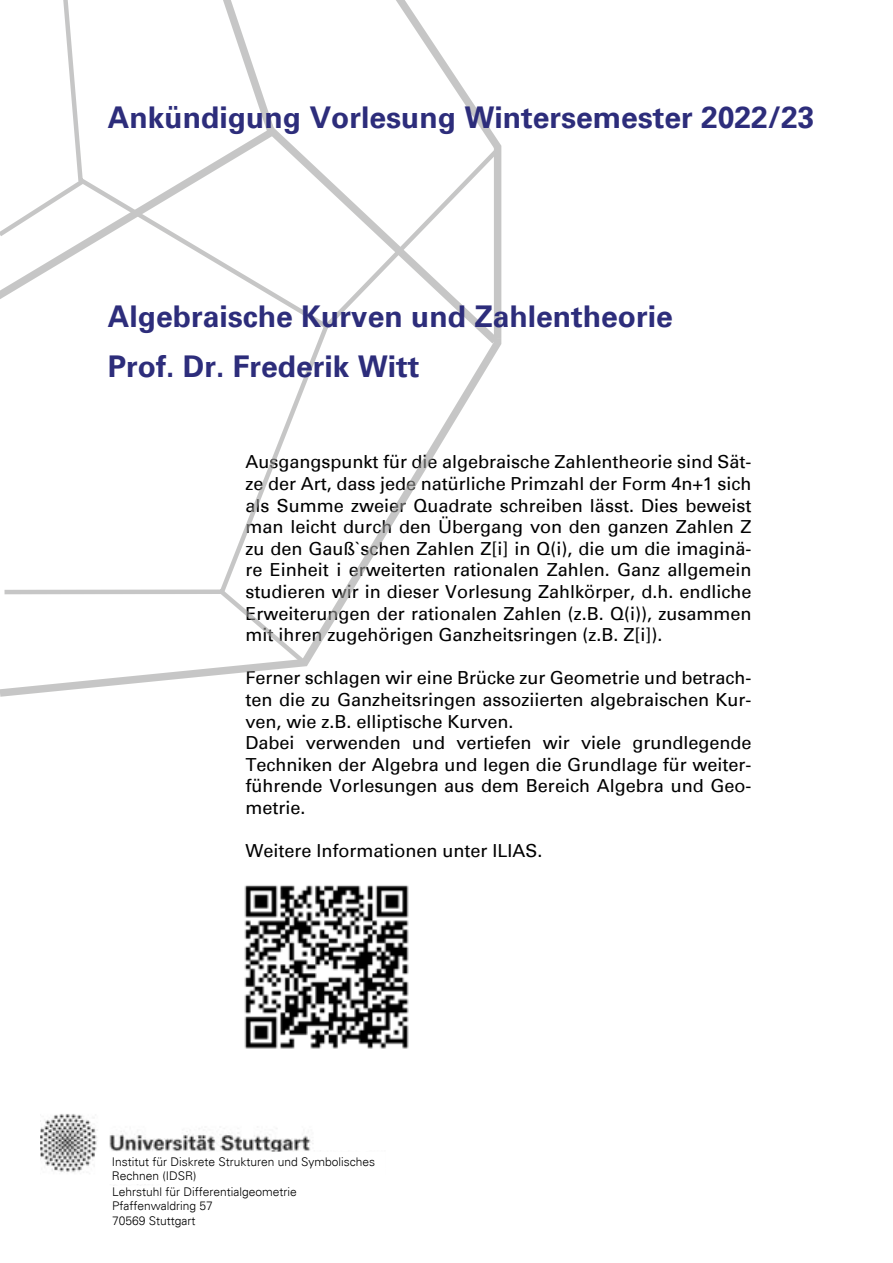
<style>
.page{position:relative;width:893px;height:1263px;background:#fff}
.page>*{position:absolute;margin:0;border:0;box-sizing:border-box;transform-origin:0 0}
.t1{font:700 30px/50.4px "Univers";color:#2d2d7b}
.t2{font:18px/21.6px "Univers";color:#000;text-align:justify}
.t3{font:300 12px/14.4px "Univers";color:#000}
</style>
<div class="page">
<img style="left:244px;top:885px;width:165px;height:164px">
<svg style="left:63px;top:0;width:15px;height:120px"></svg>
<svg style="left:223px;top:0;width:154px;height:323px"></svg>
<svg style="left:223px;top:319px;width:110px;height:11px"></svg>
<svg style="left:0;top:120px;width:284px;height:187px"></svg>
<svg style="left:0;top:175px;width:89px;height:66px"></svg>
<svg style="left:0;top:330px;width:501px;height:367px"></svg>
<svg style="left:377px;top:0;width:125px;height:345px"></svg>
<img style="left:41px;top:1114px;width:272px;height:72px">
<div style="left:95px;top:1151px;width:291px;height:33px;background:#fff"></div>
<h1 class="t1" style="left:108px;top:92px;width:708px">Ankündigung Vorlesung Wintersemester 2022/23</h1>
<h1 class="t1" style="left:108px;top:291px;width:567px">Algebraische Kurven und Zahlentheorie<br>Prof. Dr. Frederik Witt</h1>
<p class="t2" style="left:246px;top:451px;width:508px">Ausgangspunkt für die algebraische Zahlentheorie sind Sät&shy;ze der Art, dass jede natürliche Primzahl der Form 4n+1 sich als Summe zweier Quadrate schreiben lässt. Dies beweist man leicht durch den Übergang von den ganzen Zahlen Z zu den Gauß`schen Zahlen Z[i] in Q(i), die um die imaginä&shy;re Einheit i erweiterten rationalen Zahlen. Ganz allgemein studieren wir in dieser Vorlesung Zahlkörper, d.h. endliche Erweiterungen der rationalen Zahlen (z.B. Q(i)), zusammen mit ihren zugehörigen Ganzheitsringen (z.B. Z[i]).</p>
<p class="t2" style="left:246px;top:667px;width:508px;text-align:left">Ferner schlagen wir eine Brücke zur Geometrie und betrach&shy;ten die zu Ganzheitsringen assoziierten algebraischen Kur&shy;ven, wie z.B. elliptische Kurven.<br>Dabei verwenden und vertiefen wir viele grundlegende Techniken der Algebra und legen die Grundlage für weiter&shy;führende Vorlesungen aus dem Bereich Algebra und Geo&shy;metrie.</p>
<p class="t2" style="left:246px;top:840px;width:299px">Weitere Informationen unter ILIAS.</p>
<p class="t3" style="left:112px;top:1154px;width:265px">Institut für Diskrete Strukturen und Symbolisches<br>Rechnen (IDSR)</p>
<p class="t3" style="left:112px;top:1184px;width:186px">Lehrstuhl für Differentialgeometrie<br>Pfaffenwaldring 57<br>70569 Stuttgart</p>
</div>
